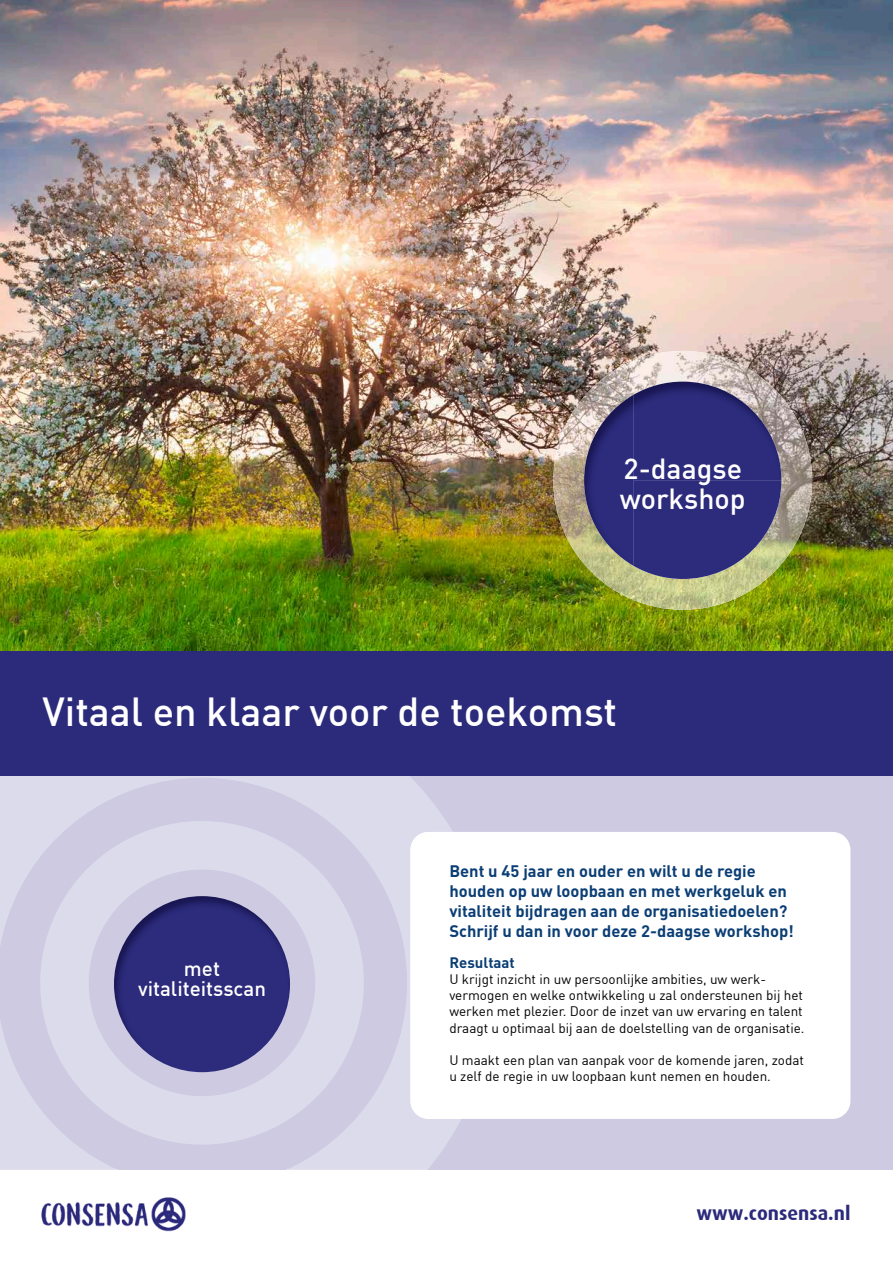
<style>
.page{position:relative;width:893px;height:1263px;background:#fff}
.page>*{position:absolute;margin:0;border:0;box-sizing:border-box;transform-origin:0 0}
.t1{font:500 39.75px "DIN";color:#fff}
.t2{font:500 28.5px/30px "DIN";color:#fff}
.t3{font:500 20.55px/20.1px "DIN";color:#fff;text-align:center}
.t4{font:700 19.5px "Dax";color:#2b2a7b}
.t5{font:700 16.5px/19.8px "DIN";color:#0b3e75}
.t6{font:700 15px "DIN";color:#0b3e75}
.t7{font:13.5px/16.2px "DIN";color:#000}
</style>
<div class="page">
<img style="left:0;top:0;width:893px;height:651px">
<div style="left:0;top:761px;width:893px;height:408px;background:#cdcae1"></div>
<div style="left:410px;top:832px;width:440px;height:287px;background:#fff;border-radius:18px"></div>
<img style="left:709px;top:353px;width:101px;height:101px">
<img style="left:579px;top:351px;width:130px;height:51px">
<img style="left:556px;top:402px;width:28px;height:52px">
<img style="left:761px;top:454px;width:51px;height:130px">
<img style="left:553px;top:454px;width:52px;height:130px">
<img style="left:709px;top:579px;width:52px;height:28px">
<img style="left:605px;top:566px;width:52px;height:41px">
<img style="left:657px;top:579px;width:52px;height:31px">
<img style="left:633px;top:382px;width:148px;height:197px">
<img style="left:584px;top:395px;width:49px;height:171px">
<svg style="left:0;top:1169px;width:428px;height:1px"></svg>
<svg style="left:0;top:775px;width:461px;height:394px"></svg>
<svg style="left:410px;top:832px;width:51px;height:287px"></svg>
<div style="left:0;top:651px;width:893px;height:124px;background:#2b2a7b"></div>
<img style="left:41px;top:1197px;width:145px;height:35px">
<h2 class="t2" style="left:620px;top:453px;width:127px">2-daagse workshop</h2>
<h1 class="t1" style="left:43px;top:686px;width:576px">Vitaal en klaar voor de toekomst</h1>
<h3 class="t3" style="left:138px;top:957px;width:129px">met vitaliteitsscan</h3>
<p class="t5" style="left:449px;top:860px;width:346px">Bent u 45 jaar en ouder en wilt u de regie houden op uw loopbaan en met werkgeluk en vitaliteit bijdragen aan de organisatiedoelen?<br>Schrijf u dan in voor deze 2-daagse workshop!</p>
<p class="t6" style="left:449px;top:952px;width:67px">Resultaat</p>
<p class="t7" style="left:449px;top:971px;width:357px">U krijgt inzicht in uw persoonlijke ambities, uw werk&shy;vermogen en welke ontwikkeling u zal ondersteunen bij het werken met plezier. Door de inzet van uw ervaring en talent draagt u optimaal bij aan de doelstelling van de organisatie.</p>
<p class="t7" style="left:449px;top:1052px;width:356px">U maakt een plan van aanpak voor de komende jaren, zodat u zelf de regie in uw loopbaan kunt nemen en houden.</p>
<h3 class="t4" style="left:696px;top:1202px;width:156px">www.consensa.nl</h3>
</div>
